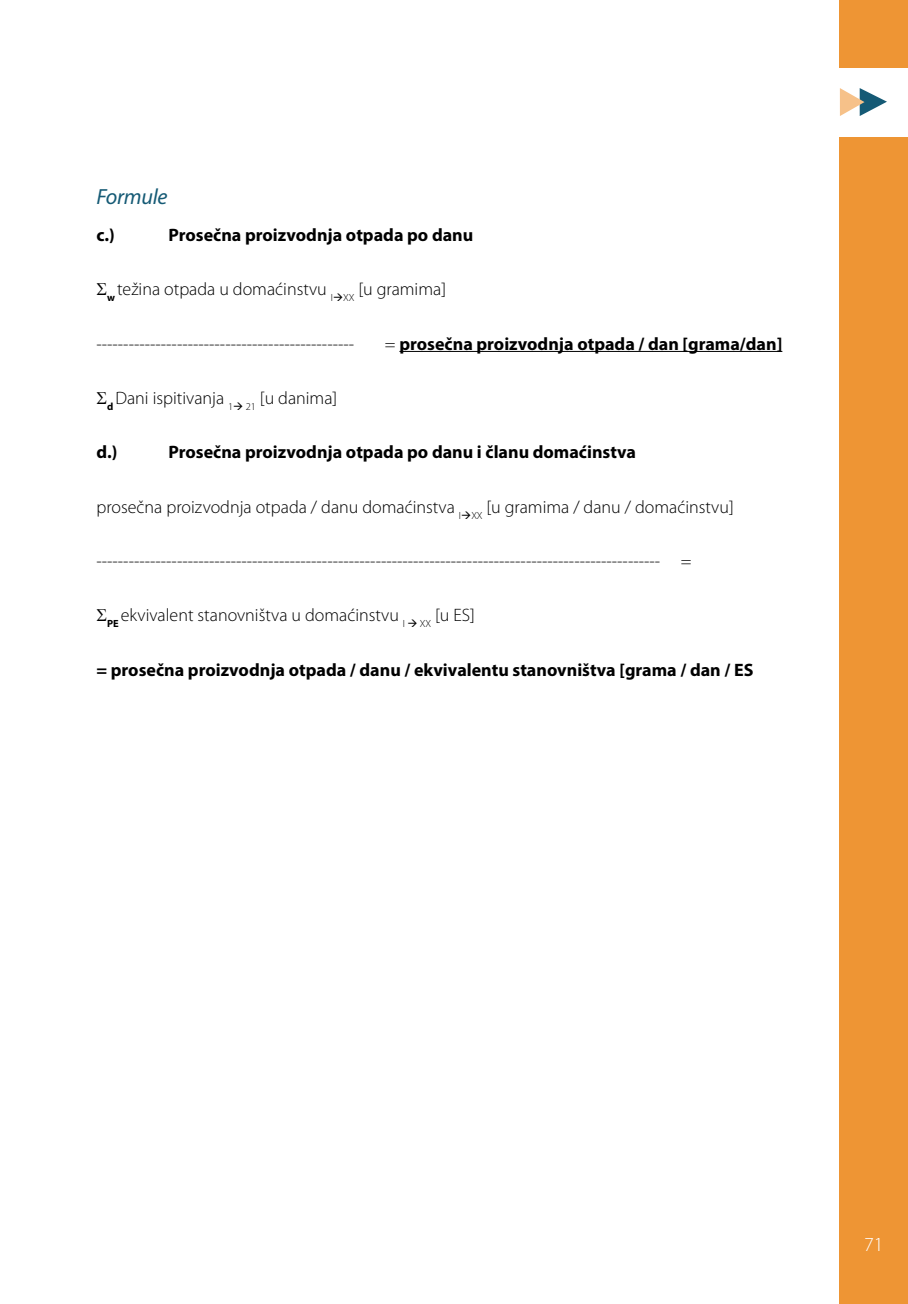
<style>
.page{position:relative;width:908px;height:1304px;background:#fff}
.page>*{position:absolute;margin:0;border:0;box-sizing:border-box;transform-origin:0 0}
.t1{font:italic 22px "Myriad Pro";letter-spacing:-.01em;color:#155a75}
.t2{font:300 20px "Myriad Pro";color:#fff}
.t3{font:300 18px "Myriad Pro";color:#000}
.t4{font:700 18px "Myriad Pro";color:#000}
.s1{font-weight:300}
</style>
<div class="page">
<div style="left:839px;top:0;width:68px;height:1304px;background:#ee9534"></div>
<div style="left:824px;top:68px;width:83px;height:68px;background:#fff"></div>
<svg style="left:839px;top:88px;width:47px;height:28px"></svg>
<hr style="left:399px;top:351px;width:383px;height:1px;background:#000">
<p class="t1" style="left:96px;top:183px;width:72px">Formule</p>
<p class="t4" style="left:96px;top:223px;width:20px">c.)</p>
<p class="t4" style="left:168px;top:223px;width:306px">Prosečna proizvodnja otpada po danu</p>
<p class="t3" style="left:107px;top:278px;width:340px"><sub>w</sub> težina otpada u domaćinstvu <sub>I</sub>→<sub>XX</sub> [u gramima]</p>
<p class="t3" style="left:96px;top:333px;width:259px">------------------------------------------------</p>
<p class="t4" style="left:384px;top:332px;width:399px"><span class="s1">=</span> prosečna proizvodnja otpada / dan [grama/dan]</p>
<p class="t3" style="left:107px;top:387px;width:231px"><sub>d</sub> Dani ispitivanja <sub>1</sub>→ <sub>21</sub> [u danima]</p>
<p class="t4" style="left:96px;top:441px;width:22px">d.)</p>
<p class="t4" style="left:168px;top:441px;width:469px">Prosečna proizvodnja otpada po danu i članu domaćinstva</p>
<p class="t3" style="left:96px;top:496px;width:638px">prosečna proizvodnja otpada / danu domaćinstva <sub>I</sub>→<sub>XX</sub> [u gramima / danu / domaćinstvu]</p>
<p class="t3" style="left:96px;top:550px;width:596px">--------------------------------------------------------------------------------------------------------- =</p>
<p class="t3" style="left:107px;top:605px;width:369px"><sub>PE</sub> ekvivalent stanovništva u domaćinstvu <sub>I</sub> → <sub>XX</sub> [u ES]</p>
<p class="t4" style="left:96px;top:658px;width:658px">= prosečna proizvodnja otpada / danu / ekvivalentu stanovništva [grama / dan / ES</p>
<p class="t2" style="left:863px;top:1232px;width:21px">71</p>
</div>
